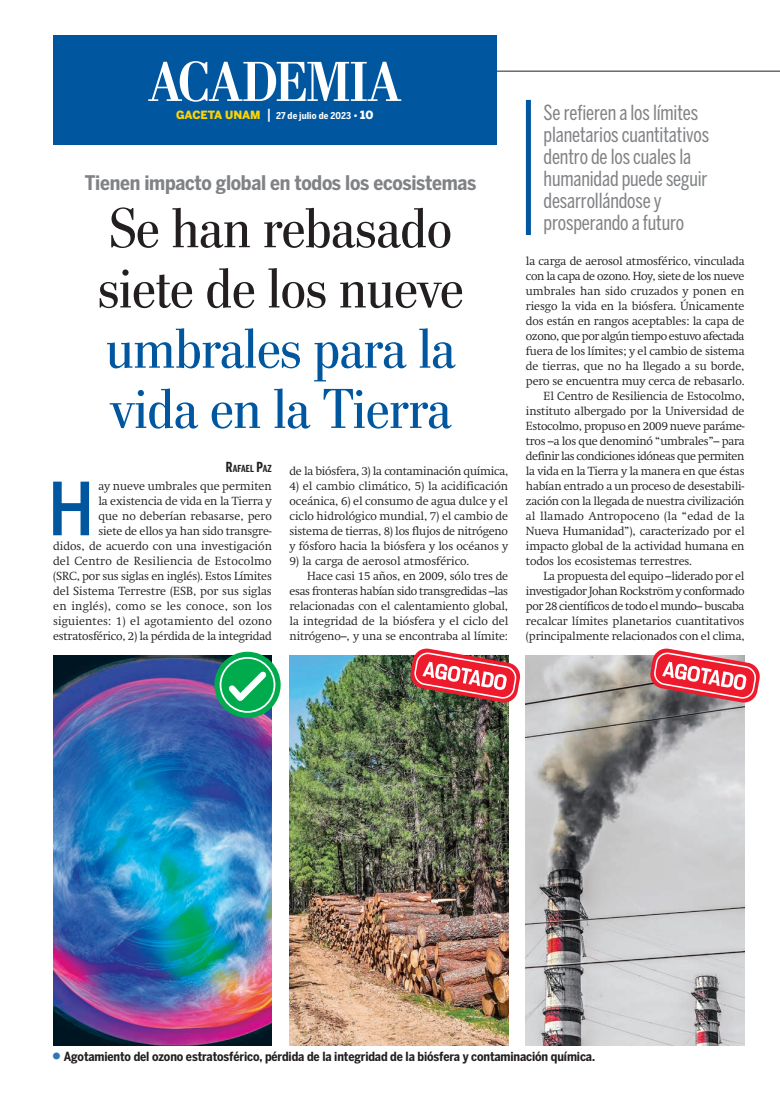
<style>
.page{position:relative;width:780px;height:1117px;background:#fff}
.page>*{position:absolute;margin:0;border:0;box-sizing:border-box;transform-origin:0 0}
.t1{font:500 72.38px "Benton Sans Cond";color:#01579f}
.t2{font:56.25px/60.2px "Stilson";color:#231f20}
.t3{font:56.25px/60.2px "Stilson";color:#01579f}
.t4{font:700 56.25px "Stilson";color:#fff}
.t5{font:20.62px/21.9px "Benton Sans Comp";letter-spacing:-.01em;color:#808285}
.t6{font:700 20px "Benton Sans Cond";letter-spacing:-.015em;color:#808285}
.t7{font:700 12.5px "Benton Sans Cond";letter-spacing:-.01em;color:#231f20}
.t8{font:300 11.62px/15px "Swift";letter-spacing:-.01em;color:#231f20;text-align:right}
.t9{font:300 11.62px "Swift";letter-spacing:-.035em;color:#231f20}
.t10{font:300 11.62px "Swift";letter-spacing:-.03em;color:#231f20}
.t11{font:300 11.62px "Swift";letter-spacing:.015em;color:#231f20}
.t12{font:700 9.62px "Benton Sans Comp";letter-spacing:.01em;color:#231f20}
.t13{font:700 9.38px "Benton Sans Cond";letter-spacing:.01em;color:#fff}
.s1{font-family:"Benton Sans";font-weight:900;font-size:11.25px;color:#fed304}
.s2{font-weight:500;font-size:13.75px}
.s3{font-family:"Benton Sans";font-weight:900}
.s4{font-family:"Benton Sans";font-weight:900;font-size:11.25px}
.s5{font-size:13.75px}
</style>
<div class="page">
<hr style="left:53px;top:71px;width:726px;height:1px;background:#231f20">
<div style="left:53px;top:35px;width:443px;height:110px;background:#01579f"></div>
<div style="left:526px;top:100px;width:5px;height:135px;background:#01579f"></div>
<img style="left:53px;top:655px;width:219px;height:390px">
<img style="left:289px;top:655px;width:219px;height:390px">
<img style="left:526px;top:655px;width:218px;height:390px">
<svg style="left:409px;top:648px;width:111px;height:55px"></svg>
<svg style="left:649px;top:648px;width:111px;height:55px"></svg>
<svg style="left:214px;top:651px;width:66px;height:66px"></svg>
<div style="left:219px;top:656px;width:56px;height:56px;border:2px solid #fff;border-radius:50%"></div>
<svg style="left:223px;top:665px;width:49px;height:42px"></svg>
<h2 class="t4" style="left:149px;top:48px;width:253px">ACADEMIA</h2>
<p class="t13" style="left:176px;top:110px;width:199px"><span class="s1">GACETA UNAM</span> <span class="s2">|</span> 27 de julio de 2023 <span class="s3">•</span> <span class="s4">10</span></p>
<h3 class="t6" style="left:85px;top:171px;width:393px">Tienen impacto global en todos los ecosistemas</h3>
<h2 class="t2" style="left:98px;top:198px;width:367px">Se han rebasado siete de los nueve</h2>
<h2 class="t3" style="left:106px;top:318px;width:351px">umbrales para la vida en la Tierra</h2>
<p class="t12" style="left:226px;top:463px;width:47px"><span class="s5">R</span>AFAEL <span class="s5">P</span>AZ</p>
<p class="t8" style="left:53px;top:478px;width:220px">ay nueve umbrales que permiten<br>la existencia de vida en la Tierra y<br>que no deberían rebasarse, pero<br>siete de ellos ya han sido transgre-<br>didos, de acuerdo con una investigación del Centro de Resiliencia de Estocolmo (SRC, por sus siglas en inglés). Estos Límites del Sistema Terrestre (ESB, por sus siglas en inglés), como se les conoce, son los siguientes: 1) el agotamiento del ozono estratosférico, 2) la pérdida de la integridad</p>
<h1 class="t1" style="left:48px;top:466px;width:47px">H</h1>
<p class="t8" style="left:289px;top:463px;width:220px">de la biósfera, 3) la contaminación química,</p>
<p class="t8" style="left:289px;top:478px;width:220px;text-align:justify">4) el cambio climático, 5) la acidificación oceánica, 6) el consumo de agua dulce y el ciclo hidrológico mundial, 7) el cambio de sistema de tierras, 8) los flujos de nitrógeno y fósforo hacia la biósfera y los océanos y</p>
<p class="t8" style="left:289px;top:553px;width:181px">9) la carga de aerosol atmosférico.</p>
<p class="t8" style="left:307px;top:568px;width:202px">Hace casi 15 años, en 2009, sólo tres de</p>
<p class="t10" style="left:289px;top:584px;width:220px">esas fronteras habían sido transgredidas –las</p>
<p class="t8" style="left:289px;top:598px;width:220px">relacionadas con el calentamiento global,</p>
<p class="t8" style="left:289px;top:613px;width:220px">la integridad de la biósfera y el ciclo del</p>
<p class="t8" style="left:289px;top:628px;width:220px">nitrógeno–, y una se encontraba al límite:</p>
<h3 class="t5" style="left:543px;top:102px;width:167px">Se refieren a los límites planetarios cuantitativos dentro de los cuales la humanidad puede seguir desarrollándose y prosperando a futuro</h3>
<p class="t8" style="left:526px;top:253px;width:220px">la carga de aerosol atmosférico, vinculada</p>
<p class="t8" style="left:526px;top:268px;width:220px">con la capa de ozono. Hoy, siete de los nueve</p>
<p class="t8" style="left:526px;top:283px;width:220px">umbrales han sido cruzados y ponen en</p>
<p class="t8" style="left:526px;top:298px;width:220px">riesgo la vida en la biósfera. Únicamente</p>
<p class="t8" style="left:526px;top:313px;width:220px">dos están en rangos aceptables: la capa de</p>
<p class="t9" style="left:526px;top:329px;width:220px">ozono, que por algún tiempo estuvo afectada</p>
<p class="t8" style="left:526px;top:343px;width:220px">fuera de los límites; y el cambio de sistema</p>
<p class="t8" style="left:526px;top:358px;width:220px">de tierras, que no ha llegado a su borde,</p>
<p class="t8" style="left:526px;top:373px;width:220px">pero se encuentra muy cerca de rebasarlo.</p>
<p class="t8" style="left:543px;top:388px;width:202px">El Centro de Resiliencia de Estocolmo,</p>
<p class="t8" style="left:526px;top:403px;width:220px">instituto albergado por la Universidad de</p>
<p class="t8" style="left:526px;top:418px;width:220px">Estocolmo, propuso en 2009 nueve paráme-</p>
<p class="t8" style="left:526px;top:433px;width:220px">tros –a los que denominó “umbrales”– para</p>
<p class="t9" style="left:526px;top:449px;width:220px">definir las condiciones idóneas que permiten</p>
<p class="t8" style="left:526px;top:463px;width:220px">la vida en la Tierra y la manera en que éstas</p>
<p class="t8" style="left:526px;top:478px;width:220px">habían entrado a un proceso de desestabili-</p>
<p class="t8" style="left:526px;top:493px;width:220px">zación con la llegada de nuestra civilización</p>
<p class="t11" style="left:526px;top:509px;width:220px">al llamado Antropoceno (la “edad de la</p>
<p class="t8" style="left:526px;top:523px;width:220px">Nueva Humanidad”), caracterizado por el</p>
<p class="t8" style="left:526px;top:538px;width:220px">impacto global de la actividad humana en</p>
<p class="t8" style="left:526px;top:553px;width:168px">todos los ecosistemas terrestres.</p>
<p class="t8" style="left:543px;top:568px;width:202px">La propuesta del equipo –liderado por el</p>
<p class="t9" style="left:526px;top:584px;width:220px">investigador Johan Rockström y conformado</p>
<p class="t9" style="left:526px;top:599px;width:220px">por 28 científicos de todo el mundo– buscaba</p>
<p class="t8" style="left:526px;top:613px;width:220px">recalcar límites planetarios cuantitativos</p>
<p class="t8" style="left:526px;top:628px;width:220px">(principalmente relacionados con el clima,</p>
<p class="t7" style="left:64px;top:1048px;width:532px">Agotamiento del ozono estratosférico, pérdida de la integridad de la biósfera y contaminación química.</p>
</div>
